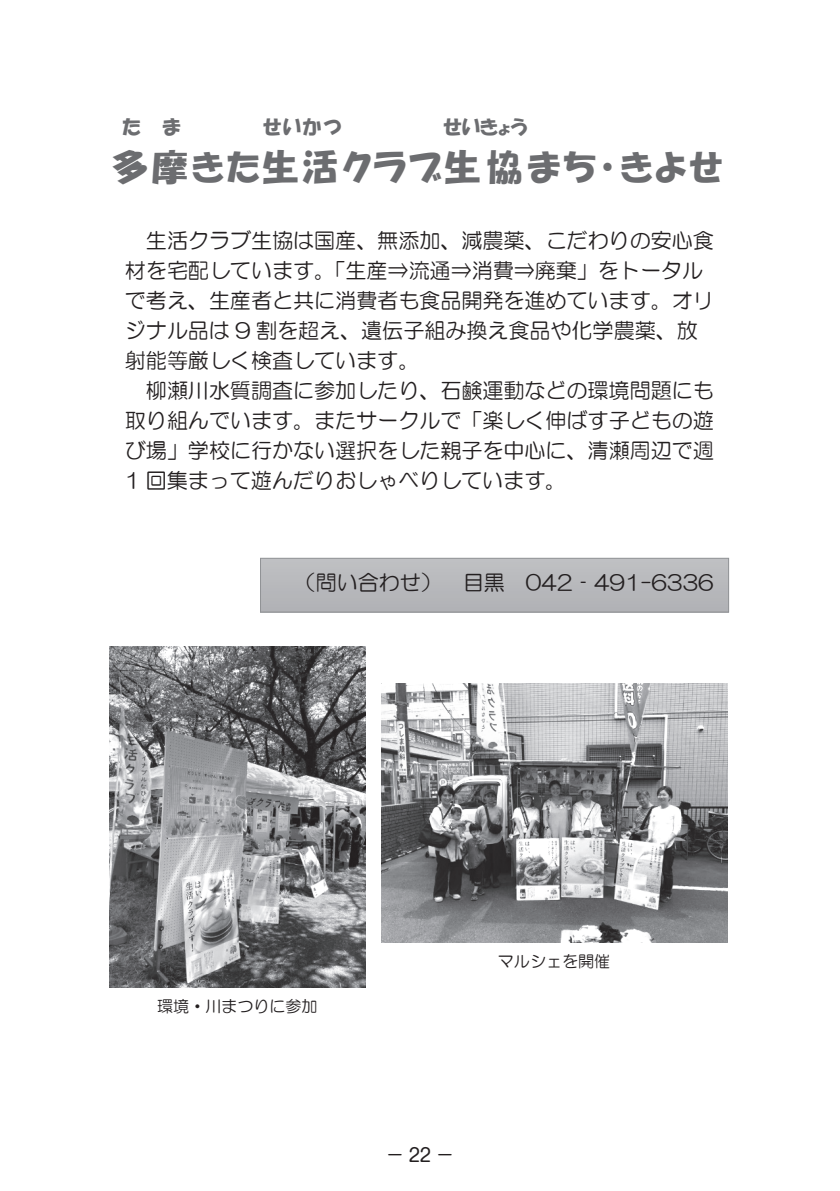
<style>
.page{position:relative;width:840px;height:1191px;background:#fff}
.page>*{position:absolute;margin:0;border:0;box-sizing:border-box;transform-origin:0 0}
.t1{font:36px "HGP Soei Kakupoptai";letter-spacing:.07em;color:#6c6d70}
.t2{font:21.2px/30px "HG Maru Gothic MPRO";color:#231f20}
.t3{font:20px "HGP Soei Kakupoptai";letter-spacing:.005em;color:#6c6d70}
.t4{font:18.4px "Shin M Go Pro";color:#231f20}
.t5{font:16px "HG Maru Gothic MPRO";color:#231f20}
</style>
<div class="page">
<div style="left:260px;top:558px;width:468px;height:54px;background:#b7b8bb"></div>
<div style="left:260px;top:558px;width:468px;height:54px;border:1px solid #919396"></div>
<img style="left:110px;top:646px;width:255px;height:342px">
<img style="left:381px;top:683px;width:346px;height:260px">
<p class="t3" style="left:122px;top:116px;width:60px">た ま</p>
<p class="t3" style="left:263px;top:116px;width:80px">せいかつ</p>
<p class="t3" style="left:443px;top:116px;width:85px">せいきょう</p>
<h1 class="t1" style="left:112px;top:148px;width:611px">多摩きた生活クラブ生協まち・きよせ</h1>
<p class="t2" style="left:125px;top:225px;width:590px;text-indent:21px">生活クラブ生協は国産、無添加、減農薬、こだわりの安心食材を宅配しています。「生産⇒流通⇒消費⇒廃棄」をトータルで考え、生産者と共に消費者も食品開発を進めています。オリジナル品は 9 割を超え、遺伝子組み換え食品や化学農薬、放射能等厳しく検査しています。</p>
<p class="t2" style="left:125px;top:375px;width:590px;text-align:justify;text-indent:21px">柳瀬川水質調査に参加したり、石鹸運動などの環境問題にも取り組んでいます。またサークルで「楽しく伸ばす子どもの遊び場」学校に行かない選択をした親子を中心に、清瀬周辺で週1 回集まって遊んだりおしゃべりしています。</p>
<p class="t2" style="left:294px;top:567px;width:420px">（問い合わせ） 目黒 042‐491-6336</p>
<p class="t5" style="left:157px;top:998px;width:162px">環境・川まつりに参加</p>
<p class="t5" style="left:497px;top:953px;width:114px">マルシェを開催</p>
<p class="t4" style="left:385px;top:1140px;width:70px">－22－</p>
</div>
